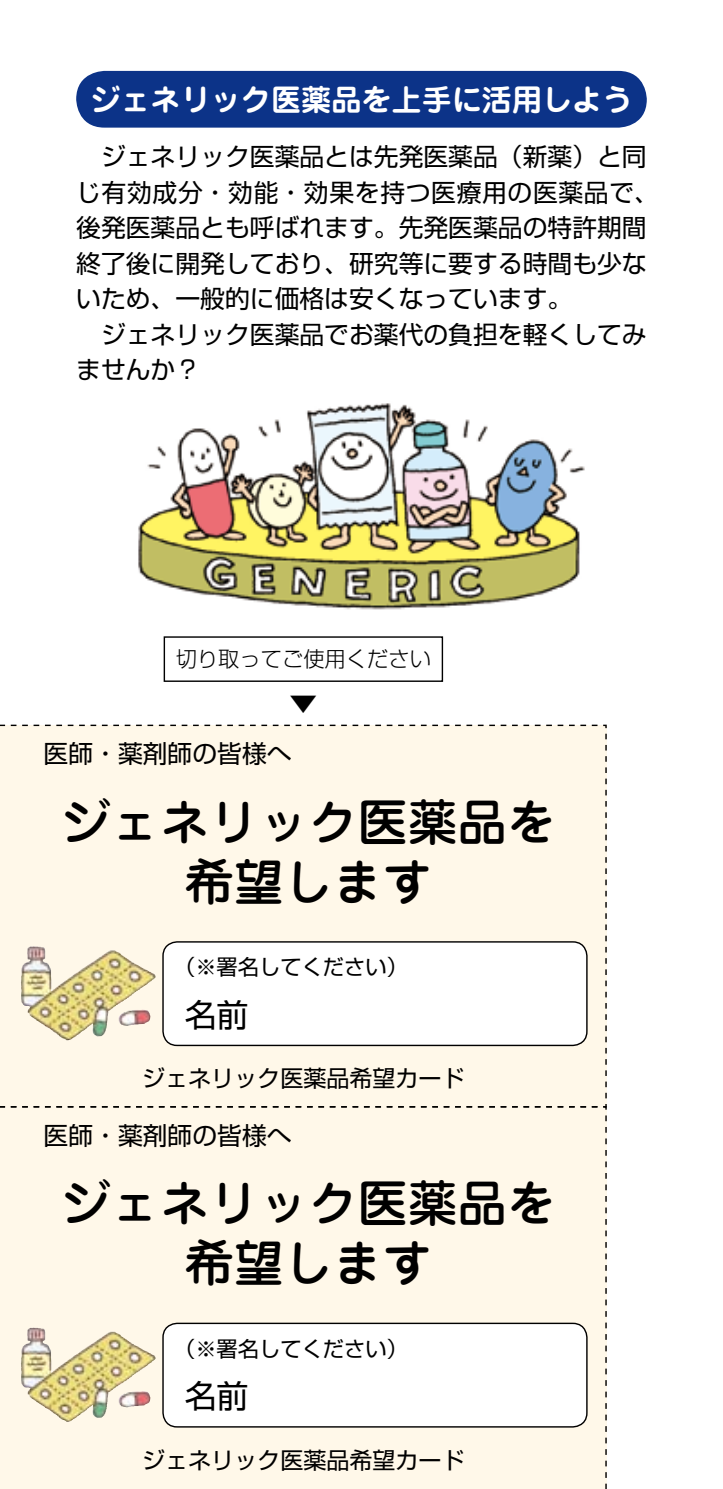
<style>
.page{position:relative;width:723px;height:1489px;background:#fff}
.page>*{position:absolute;margin:0;border:0;box-sizing:border-box;transform-origin:0 0}
.t1{font:500 49.5px/60.2px "Jun 34 Pro";color:#000;text-align:center}
.t2{font:32px "Shin Go Pr 6";color:#000}
.t3{font:700 30px "Jun 501 Pro";color:#fff}
.t4{font:28.25px "Shin Go Pr 6";color:#000}
.t5{font:24.75px/35.5px "Shin Go Pr 6";color:#000}
.t6{font:23px "Shin Go Pr 6";color:#000}
.t7{font:21.25px "Shin Go Pr 6";color:#000}
.t8{font:300 21.25px "Shin Go Pr 6";color:#000}
</style>
<div class="page">
<div style="left:76px;top:71px;width:571px;height:57px;background:#0c3388;border-radius:28px"></div>
<img style="left:138px;top:403px;width:447px;height:207px">
<div style="left:164px;top:636px;width:279px;height:46px;border:1px solid #000"></div>
<div style="left:0;top:724px;width:607px;height:381px;background:#fff8e9"></div>
<div style="left:163px;top:941px;width:424px;height:104px;background:#fff;border-radius:14px"></div>
<div style="left:162px;top:941px;width:425px;height:105px;border:1px solid #000;border-radius:14px"></div>
<img style="left:21px;top:946px;width:95px;height:94px">
<div style="left:0;top:1105px;width:607px;height:383px;background:#fff8e9"></div>
<div style="left:163px;top:1323px;width:424px;height:103px;background:#fff;border-radius:14px"></div>
<div style="left:162px;top:1322px;width:425px;height:105px;border:1px solid #000;border-radius:14px"></div>
<img style="left:21px;top:1327px;width:95px;height:94px">
<p class="t3" style="left:90px;top:75px;width:544px">ジェネリック医薬品を上手に活用しよう</p>
<p class="t5" style="left:76px;top:137px;width:584px">　ジェネリック医薬品とは先発医薬品（新薬）と同じ有効成分・効能・効果を持つ医療用の医薬品で、後発医薬品とも呼ばれます。先発医薬品の特許期間終了後に開発しており、研究等に要する時間も少ないため、一般的に価格は安くなっています。<br>　ジェネリック医薬品でお薬代の負担を軽くしてみませんか？</p>
<p class="t8" style="left:176px;top:641px;width:257px">切り取ってご使用ください</p>
<p class="t4" style="left:289px;top:680px;width:30px">▼</p>
<p class="t5" style="left:44px;top:734px;width:250px">医師・薬剤師の皆様へ</p>
<h1 class="t1" style="left:60px;top:786px;width:498px">ジェネリック医薬品を希望します</h1>
<p class="t7" style="left:174px;top:949px;width:235px">（※署名してください）</p>
<p class="t2" style="left:185px;top:988px;width:65px">名前</p>
<p class="t6" style="left:142px;top:1059px;width:324px">ジェネリック医薬品希望カード</p>
<p class="t5" style="left:44px;top:1115px;width:250px">医師・薬剤師の皆様へ</p>
<h1 class="t1" style="left:60px;top:1168px;width:498px">ジェネリック医薬品を希望します</h1>
<p class="t7" style="left:174px;top:1330px;width:235px">（※署名してください）</p>
<p class="t2" style="left:185px;top:1369px;width:65px">名前</p>
<p class="t6" style="left:142px;top:1440px;width:324px">ジェネリック医薬品希望カード</p>
</div>
